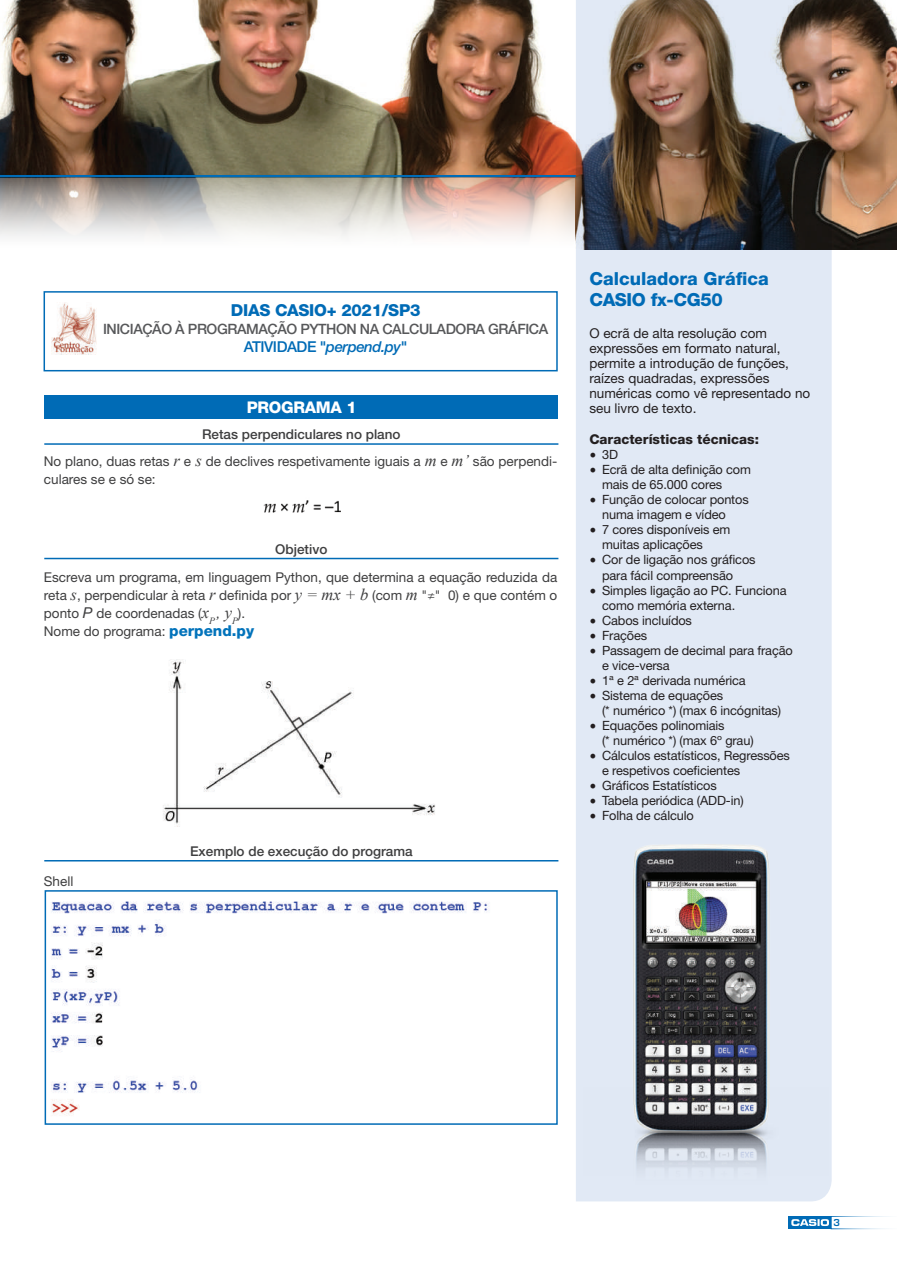
<style>
.page{position:relative;width:897px;height:1267px;background:#fff}
.page>*{position:absolute;margin:0;border:0;box-sizing:border-box;transform-origin:0 0}
.t1{font:800 18px/21.6px "Helvetica Neue LT Std";color:#006bb6}
.t2{font:800 16.5px "Helvetica Neue LT Std";letter-spacing:-.015em;color:#006bb6}
.t3{font:800 16.2px "Helvetica Neue LT Std";letter-spacing:-.015em;color:#fff}
.t4{font:500 15px "Helvetica Neue LT Std";letter-spacing:-.03em;color:#006bb6}
.t5{font:500 14.25px "Helvetica Neue LT Std";letter-spacing:-.03em;color:#57585a}
.t6{font:13.5px/18px "Helvetica Neue LT Std";color:#3e3e3f}
.t7{font:13.5px/15px "Helvetica Neue LT Std";color:#231f20}
.t8{font:500 13.5px "Helvetica Neue LT Std";color:#3e3e3f}
.t9{font:800 13.5px "Helvetica Neue LT Std";color:#231f20}
.t10{font:12.75px/15px "Helvetica Neue LT Std";letter-spacing:-.01em;color:#231f20}
.t11{font:700 10.5px "Eurostile";color:#006bb6}
.s1{font-style:italic}
.s2{font-family:"Times New Roman";font-style:italic;font-size:16.5px}
.s3{font-style:italic;font-size:15px}
.s4{font-weight:800;font-size:15px;color:#0273bb}
.s5{font-family:"Minion Pro";font-size:18px}
</style>
<div class="page">
<div style="left:788px;top:1216px;width:42px;height:12px;background:#006bb6"></div>
<svg style="left:791px;top:1216px;width:97px;height:12px"></svg>
<div style="left:44px;top:395px;width:513px;height:24px;background:#006bb6"></div>
<hr style="left:44px;top:443px;width:514px;height:2px;background:#006bb6">
<div style="left:44px;top:291px;width:513px;height:80px;border:2px solid #006bb6"></div>
<img style="left:0;top:0;width:896px;height:249px">
<svg style="left:575px;top:0;width:256px;height:1201px;background:#c5c8ce"></svg>
<div style="left:623px;top:1175px;width:155px;height:27px;background:#e1e9f5"></div>
<img style="left:623px;top:839px;width:155px;height:248px">
<img style="left:583px;top:1087px;width:245px;height:88px">
<hr style="left:0;top:175px;width:575px;height:2px;background:#006bb6">
<img style="left:52px;top:302px;width:45px;height:52px">
<img style="left:263px;top:500px;width:78px;height:13px">
<img style="left:163px;top:659px;width:272px;height:168px">
<img style="left:51px;top:901px;width:438px;height:215px">
<div style="left:45px;top:890px;width:512px;height:234px;border:2px solid #006bb6"></div>
<hr style="left:44px;top:557px;width:514px;height:2px;background:#006bb6">
<hr style="left:44px;top:860px;width:514px;height:1px;background:#006bb6">
<p class="t2" style="left:231px;top:300px;width:191px">DIAS CASIO+ 2021/SP3</p>
<p class="t5" style="left:103px;top:320px;width:446px">INICIAÇÃO À PROGRAMAÇÃO PYTHON NA CALCULADORA GRÁFICA</p>
<p class="t4" style="left:244px;top:338px;width:165px">ATIVIDADE "<span class="s1">perpend.py</span>"</p>
<p class="t3" style="left:247px;top:397px;width:111px">PROGRAMA 1</p>
<p class="t8" style="left:202px;top:426px;width:200px">Retas perpendiculares no plano</p>
<p class="t6" style="left:44px;top:452px;width:515px">No plano, duas retas <span class="s2">r</span> e <span class="s2">s</span> de declives respetivamente iguais a <span class="s2">m</span> e <span class="s2">m’</span> são perpendi&shy;culares se e só se:</p>
<p class="t8" style="left:275px;top:540px;width:54px">Objetivo</p>
<p class="t6" style="left:44px;top:568px;width:515px">Escreva um programa, em linguagem Python, que determina a equação reduzida da reta <span class="s2">s</span>, perpendicular à reta <span class="s2">r</span> definida por <span class="s2">y = mx + b</span> (com <span class="s2">m</span> "≠" 0) e que contém o ponto <span class="s3">P</span> de coordenadas (<span class="s2">x</span><sub>P</sub> <span class="s2">, y</span><sub>P</sub>).<br>Nome do programa: <span class="s4">perpend.py</span></p>
<p class="t6" style="left:44px;top:871px;width:31px">Shell</p>
<p class="t8" style="left:190px;top:842px;width:224px">Exemplo de execução do programa</p>
<h1 class="t1" style="left:589px;top:267px;width:181px">Calculadora Gráfica<br>CASIO fx-CG50</h1>
<p class="t7" style="left:589px;top:325px;width:222px">O ecrã de alta resolução com expressões em formato natural, permite a introdução de funções, raízes quadradas, expressões numéricas como vê representado no seu livro de texto.</p>
<p class="t9" style="left:589px;top:431px;width:171px">Características técnicas:</p>
<p class="t10" style="left:589px;top:447px;width:30px"><span class="s5">•</span> 3D</p>
<p class="t10" style="left:602px;top:462px;width:150px;text-indent:-13px"><span class="s5">•</span> Ecrã de alta definição com mais de 65.000 cores</p>
<p class="t10" style="left:602px;top:492px;width:148px;text-indent:-13px"><span class="s5">•</span> Função de colocar pontos numa imagem e vídeo</p>
<p class="t10" style="left:602px;top:522px;width:130px;text-indent:-13px"><span class="s5">•</span> 7 cores disponíveis em muitas aplicações</p>
<p class="t10" style="left:602px;top:552px;width:155px;text-indent:-13px"><span class="s5">•</span> Cor de ligação nos gráficos para fácil compreensão</p>
<p class="t10" style="left:602px;top:582px;width:186px;text-indent:-13px"><span class="s5">•</span> Simples ligação ao PC. Funciona como memória externa.</p>
<p class="t10" style="left:589px;top:612px;width:104px"><span class="s5">•</span> Cabos incluídos</p>
<p class="t10" style="left:589px;top:627px;width:59px"><span class="s5">•</span> Frações</p>
<p class="t10" style="left:602px;top:642px;width:192px;text-indent:-13px"><span class="s5">•</span> Passagem de decimal para fração e vice-versa</p>
<p class="t10" style="left:589px;top:672px;width:158px"><span class="s5">•</span> 1ª e 2ª derivada numérica</p>
<p class="t10" style="left:602px;top:687px;width:180px;text-indent:-13px"><span class="s5">•</span> Sistema de equações<br>(* numérico *) (max 6 incógnitas)</p>
<p class="t10" style="left:602px;top:717px;width:153px;text-indent:-13px"><span class="s5">•</span> Equações polinomiais<br>(* numérico *) (max 6º grau)</p>
<p class="t10" style="left:602px;top:747px;width:189px;text-indent:-13px"><span class="s5">•</span> Cálculos estatísticos, Regressões e respetivos coeficientes</p>
<p class="t10" style="left:589px;top:777px;width:129px"><span class="s5">•</span> Gráficos Estatísticos</p>
<p class="t10" style="left:589px;top:792px;width:156px"><span class="s5">•</span> Tabela periódica (ADD-in)</p>
<p class="t10" style="left:589px;top:807px;width:106px"><span class="s5">•</span> Folha de cálculo</p>
<p class="t11" style="left:833px;top:1218px;width:8px">3</p>
</div>
